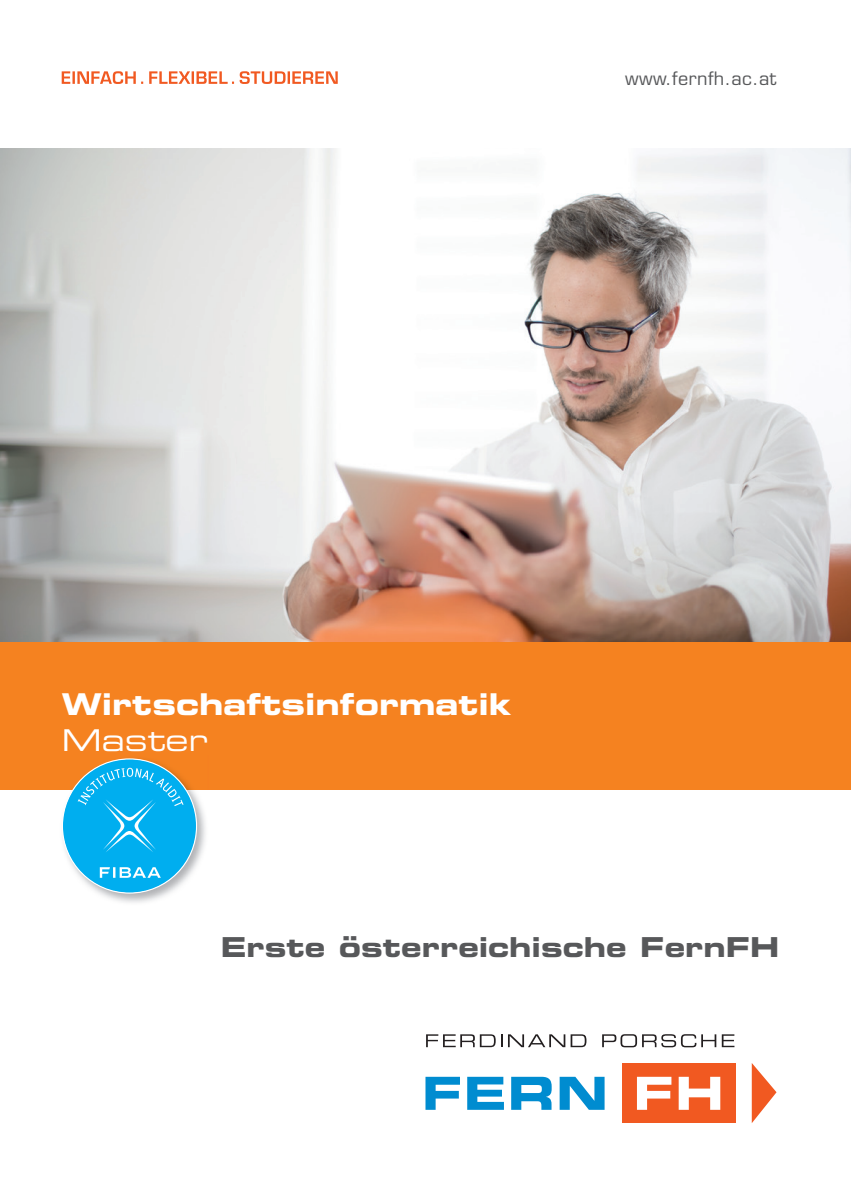
<style>
.page{position:relative;width:851px;height:1200px;background:#fff}
.page>*{position:absolute;margin:0;border:0;box-sizing:border-box;transform-origin:0 0}
.t1{font:30px "Eurostile LT Std Bold Ex 2";color:#fff}
.t2{font:30px "Eurostile LT Std Ex 2";color:#fff}
.t3{font:27.45px "Eurostile LT Std Bold Ex 2";color:#57585a}
.t4{font:18px "Eurostile LT Std";letter-spacing:.025em;color:#57585a}
</style>
<div class="page">
<svg style="left:62px;top:71px;width:275px;height:13px"></svg>
<svg style="left:751px;top:1063px;width:25px;height:59px"></svg>
<svg style="left:426px;top:1034px;width:76px;height:12px"></svg>
<svg style="left:508px;top:1034px;width:78px;height:12px"></svg>
<svg style="left:602px;top:1034px;width:132px;height:13px"></svg>
<svg style="left:425px;top:1076px;width:35px;height:33px"></svg>
<svg style="left:467px;top:1076px;width:37px;height:33px"></svg>
<svg style="left:511px;top:1076px;width:40px;height:33px"></svg>
<svg style="left:559px;top:1076px;width:45px;height:33px"></svg>
<div style="left:622px;top:1063px;width:113px;height:59px;background:#f15921"></div>
<svg style="left:637px;top:1076px;width:34px;height:33px"></svg>
<svg style="left:678px;top:1076px;width:42px;height:33px"></svg>
<img style="left:0;top:149px;width:850px;height:493px">
<div style="left:0;top:642px;width:850px;height:147px;background:#f58220"></div>
<img style="left:59px;top:760px;width:149px;height:143px">
<div style="left:62px;top:758px;width:134px;height:134px;background:#00aeef;border-radius:50%"></div>
<svg style="left:100px;top:867px;width:61px;height:10px"></svg>
<svg style="left:78px;top:767px;width:105px;height:85px"></svg>
<p class="t4" style="left:625px;top:67px;width:153px">www.fernfh.ac.at</p>
<p class="t1" style="left:62px;top:682px;width:451px">Wirtschaftsinformatik</p>
<p class="t2" style="left:62px;top:719px;width:147px">Master</p>
<p class="t3" style="left:221px;top:927px;width:560px">Erste österreichische FernFH</p>
</div>
